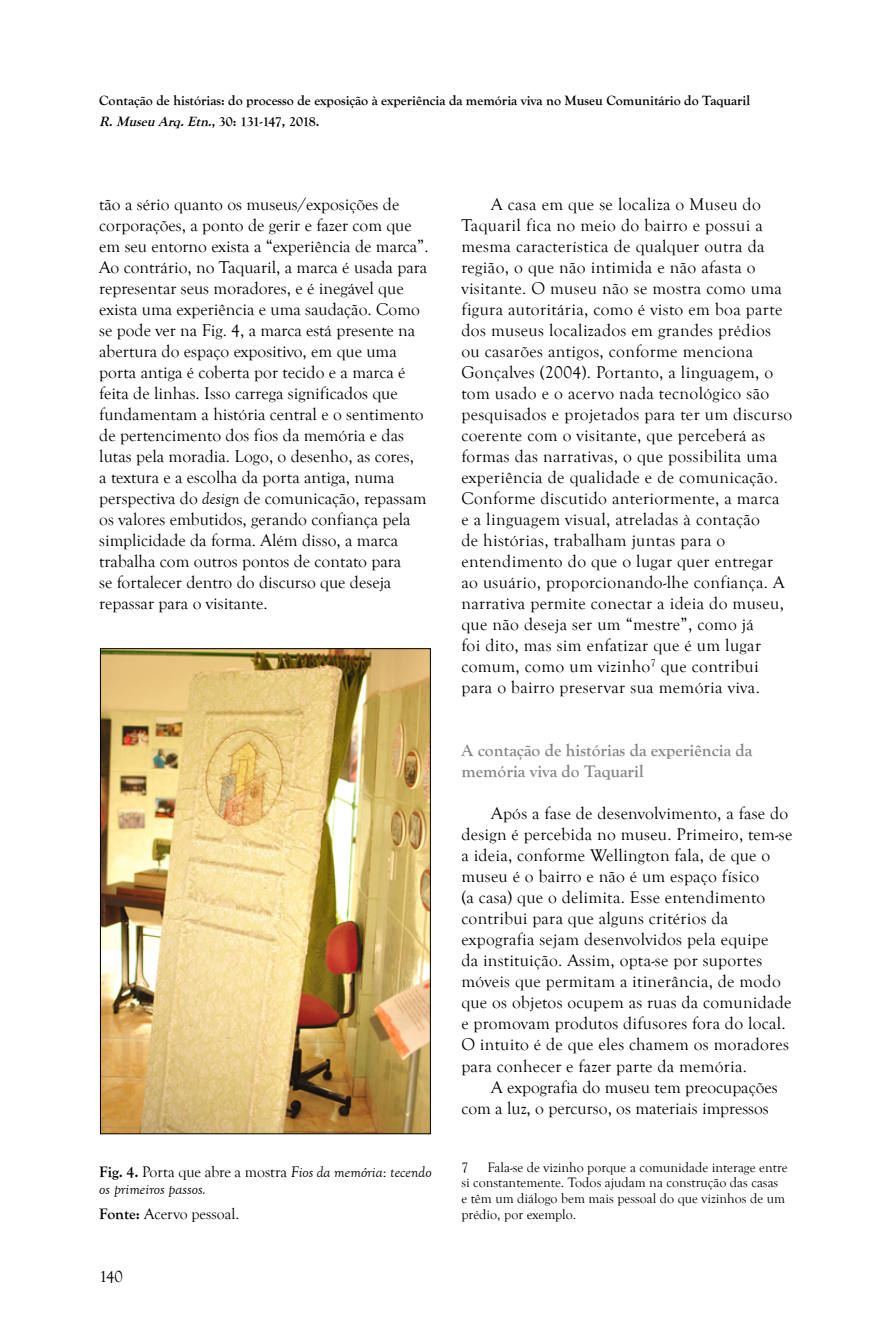
<style>
.page{position:relative;width:893px;height:1340px;background:#fff}
.page>*{position:absolute;margin:0;border:0;box-sizing:border-box;transform-origin:0 0}
.t1{font:17.5px/21px "Goudy Old Style T";letter-spacing:.015em;color:#000}
.t2{font:700 17.5px/21px "Goudy Old Style T";color:#878787}
.t3{font:16.62px "Goudy Old Style T";color:#000}
.t4{font:italic 15.75px/17.2px "Goudy Old Style T";color:#000}
.t5{font:15.75px "Goudy Old Style T";color:#000}
.t6{font:14px/15.8px "Goudy Old Style T";color:#000}
.t7{font:700 14px/21px "Goudy Old Style T";color:#000}
.s1{font-style:italic}
.s2{font-weight:700;font-style:normal}
.s3{font-style:normal}
.s4{font-weight:700}
</style>
<div class="page">
<img style="left:102px;top:650px;width:327px;height:482px">
<div style="left:100px;top:648px;width:331px;height:486px;border:1px solid #000"></div>
<p class="t7" style="left:99px;top:90px;width:652px">Contação de histórias: do processo de exposição à experiência da memória viva no Museu Comunitário do Taquaril<br><span class="s1">R.MuseuArq.Etn.</span>, 30: 131-147, 2018.</p>
<p class="t1" style="left:99px;top:194px;width:331px">tão a sério quanto os museus/exposições de corporações, a ponto de gerir e fazer com que em seu entorno exista a “experiência de marca”.<br>Ao contrário, no Taquaril, a marca é usada para representar seus moradores, e é inegável que exista uma experiência e uma saudação. Como se pode ver na Fig. 4, a marca está presente na abertura do espaço expositivo, em que uma porta antiga é coberta por tecido e a marca é feita de linhas. Isso carrega significados que fundamentam a história central e o sentimento de pertencimento dos fios da memória e das lutas pela moradia. Logo, o desenho, as cores,<br>a textura e a escolha da porta antiga, numa perspectiva do <span class="s1">design</span> de comunicação, repassam os valores embutidos, gerando confiança pela simplicidade da forma. Além disso, a marca trabalha com outros pontos de contato para<br>se fortalecer dentro do discurso que deseja repassar para o visitante.</p>
<p class="t4" style="left:99px;top:1163px;width:334px"><span class="s2">Fig. 4.</span> <span class="s3">Porta que abre a mostra</span> Fios da memória<span class="s3">:</span> tecendo os primeiros passos.</p>
<p class="t5" style="left:99px;top:1204px;width:142px"><span class="s4">Fonte:</span> Acervo pessoal.</p>
<p class="t3" style="left:99px;top:1266px;width:25px">140</p>
<p class="t1" style="left:461px;top:194px;width:333px;text-indent:30px">A casa em que se localiza o Museu do Taquaril fica no meio do bairro e possui a mesma característica de qualquer outra da região, o que não intimida e não afasta o visitante. O museu não se mostra como uma figura autoritária, como é visto em boa parte dos museus localizados em grandes prédios ou casarões antigos, conforme menciona Gonçalves (2004). Portanto, a linguagem, o tom usado e o acervo nada tecnológico são pesquisados e projetados para ter um discurso coerente com o visitante, que perceberá as formas das narrativas, o que possibilita uma experiência de qualidade e de comunicação.<br>Conforme discutido anteriormente, a marca<br>e a linguagem visual, atreladas à contação<br>de histórias, trabalham juntas para o entendimento do que o lugar quer entregar ao usuário, proporcionando-lhe confiança. A narrativa permite conectar a ideia do museu, que não deseja ser um “mestre”, como já<br>foi dito, mas sim enfatizar que é um lugar comum, como um vizinho<sup>7</sup> que contribui para o bairro preservar sua memória viva.</p>
<p class="t2" style="left:461px;top:740px;width:292px">A contação de histórias da experiência da memória viva do Taquaril</p>
<p class="t1" style="left:461px;top:803px;width:332px;text-indent:30px">Após a fase de desenvolvimento, a fase do design é percebida no museu. Primeiro, tem-se a ideia, conforme Wellington fala, de que o museu é o bairro e não é um espaço físico<br>(a casa) que o delimita. Esse entendimento contribui para que alguns critérios da expografia sejam desenvolvidos pela equipe<br>da instituição. Assim, opta-se por suportes móveis que permitam a itinerância, de modo que os objetos ocupem as ruas da comunidade e promovam produtos difusores fora do local.<br>O intuito é de que eles chamem os moradores para conhecer e fazer parte da memória.</p>
<p class="t1" style="left:461px;top:1076px;width:318px;text-indent:30px">A expografia do museu tem preocupações com a luz, o percurso, os materiais impressos</p>
<p class="t6" style="left:461px;top:1159px;width:328px;text-indent:26px">Fala-se de vizinho porque a comunidade interage entre si constantemente. Todos ajudam na construção das casas e têm um diálogo bem mais pessoal do que vizinhos de um prédio, por exemplo.</p>
<p class="t6" style="left:461px;top:1159px;width:8px">7</p>
</div>
